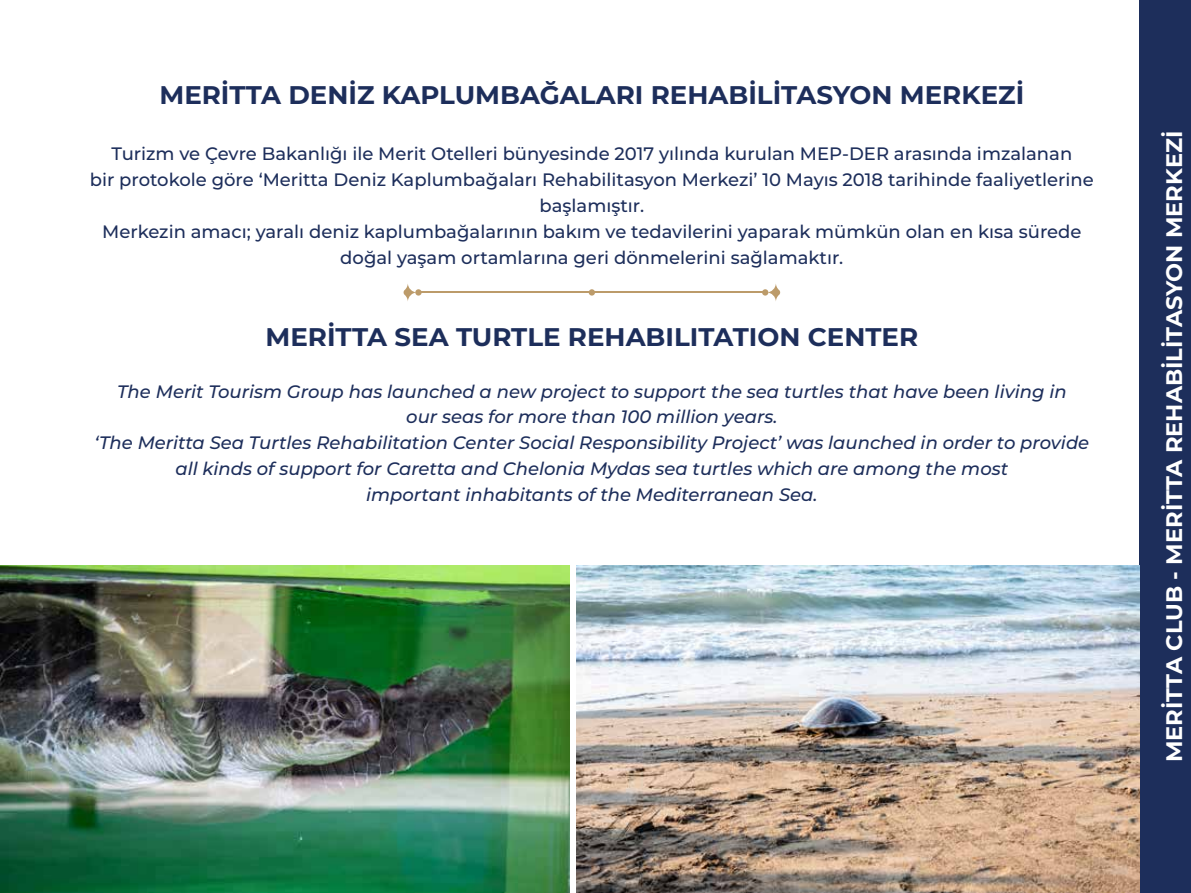
<style>
.page{position:relative;width:1191px;height:893px;background:#fff}
.page>*{position:absolute;margin:0;border:0;box-sizing:border-box;transform-origin:0 0}
.t1{font:700 25.5px "Montserrat";color:#1d2e5b}
.t2{font:700 22.5px "Montserrat";color:#fff}
.t3{font:500 18px/25.8px "Montserrat";color:#1d2e5b;text-align:center}
.t4{font:italic 500 18px/25.8px "Montserrat";color:#1d2e5b;text-align:center}
</style>
<div class="page">
<div style="left:1139px;top:0;width:52px;height:893px;background:#1d2e5b"></div>
<img style="left:0;top:566px;width:570px;height:327px">
<img style="left:576px;top:566px;width:563px;height:327px">
<div style="left:588px;top:289px;width:7px;height:7px;background:#bc9b6a;border-radius:50%"></div>
<svg style="left:767px;top:284px;width:13px;height:17px"></svg>
<div style="left:762px;top:289px;width:6px;height:7px;background:#bc9b6a;border-radius:50%"></div>
<hr style="left:590px;top:292px;width:175px;height:1px;background:#bc9b6a">
<hr style="left:421px;top:292px;width:175px;height:1px;background:#bc9b6a">
<svg style="left:403px;top:284px;width:13px;height:17px"></svg>
<div style="left:415px;top:289px;width:6px;height:7px;background:#bc9b6a;border-radius:50%"></div>
<h1 class="t1" style="left:159px;top:76px;width:866px">MERİTTA DENİZ KAPLUMBAĞALARI REHABİLİTASYON MERKEZİ</h1>
<p class="t3" style="left:90px;top:140px;width:1005px">Turizm ve Çevre Bakanlığı ile Merit Otelleri bünyesinde 2017 yılında kurulan MEP-DER arasında imzalanan<br>bir protokole göre ‘Meritta Deniz Kaplumbağaları Rehabilitasyon Merkezi’ 10 Mayıs 2018 tarihinde faaliyetlerine başlamıştır.<br>Merkezin amacı; yaralı deniz kaplumbağalarının bakım ve tedavilerini yaparak mümkün olan en kısa sürede doğal yaşam ortamlarına geri dönmelerini sağlamaktır.</p>
<h1 class="t1" style="left:265px;top:318px;width:654px">MERİTTA SEA TURTLE REHABILITATION CENTER</h1>
<p class="t4" style="left:94px;top:378px;width:996px">The Merit Tourism Group has launched a new project to support the sea turtles that have been living in<br>our seas for more than 100 million years.<br>‘The Meritta Sea Turtles Rehabilitation Center Social Responsibility Project’ was launched in order to provide all kinds of support for Caretta and Chelonia Mydas sea turtles which are among the most<br>important inhabitants of the Mediterranean Sea.</p>
<p class="t2" style="left:1158px;top:762px;width:633px;rotate:-90deg">MERİTTA CLUB - MERİTTA REHABİLİTASYON MERKEZİ</p>
</div>
